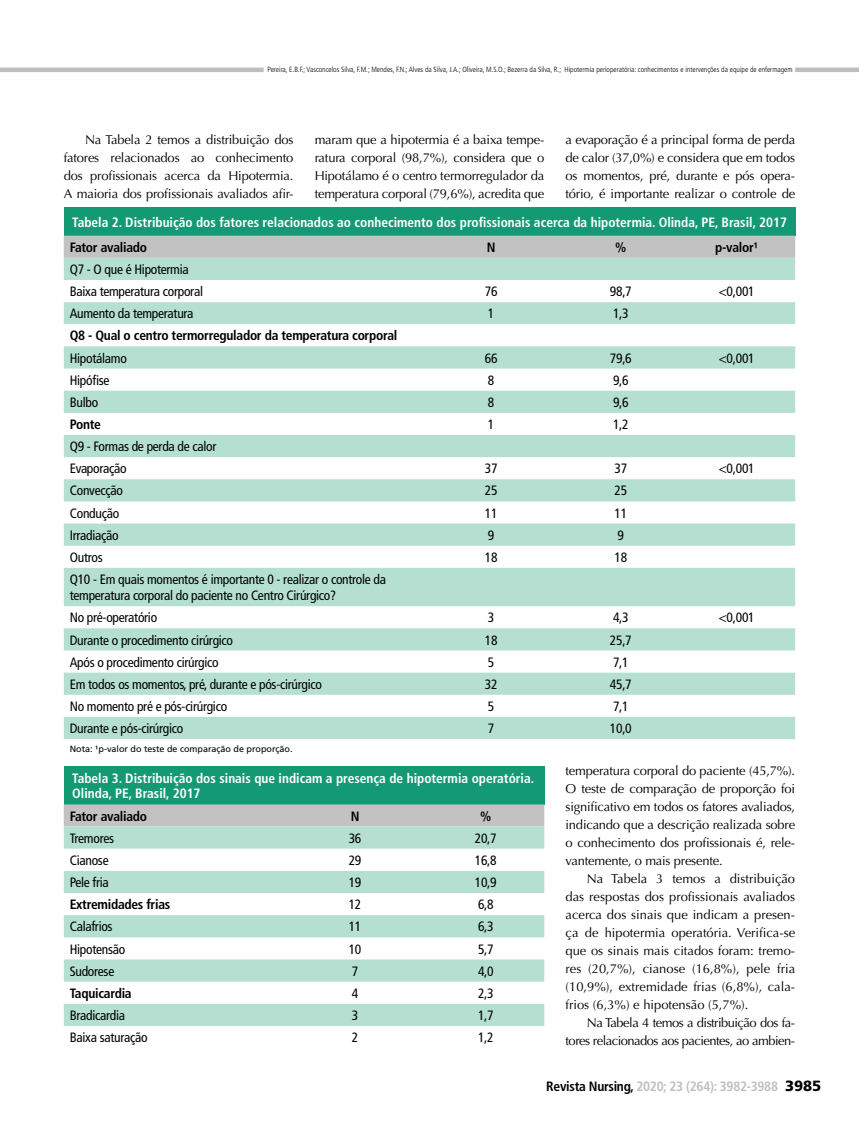
<style>
.page{position:relative;width:859px;height:1132px;background:#fff}
.page>*{position:absolute;margin:0;border:0;box-sizing:border-box;transform-origin:0 0}
.t1{font:condensed 13.5px/22.2px "Frutiger LT Std";letter-spacing:-.02em;color:#000}
.t2{font:700 condensed 13.5px/15px "Frutiger LT Std";color:#fff}
.t3{font:700 condensed 13.5px "Frutiger LT Std";letter-spacing:-.02em;color:#000}
.t4{font:700 condensed 13.5px "Frutiger LT Std";letter-spacing:-.02em;color:#bcbec0}
.t5{font:12.9px/18px "Optima LT Std";letter-spacing:-.015em;color:#000;text-align:justify}
.t6{font:12.9px/18px "Optima LT Std";letter-spacing:-.04em;color:#000;text-align:right}
.t7{font:9px "Frutiger LT Std";color:#000}
.t8{font:300 condensed 7.5px "Frutiger LT Std";color:#000}
.s1{color:#000}
.s2{font-weight:900;font-stretch:normal;font-size:14.85px;color:#000}
</style>
<div class="page">
<hr style="left:0;top:68px;width:264px;height:4px;background:#bcbec0">
<hr style="left:795px;top:68px;width:64px;height:4px;background:#bcbec0">
<div style="left:64px;top:207px;width:731px;height:29px;background:#139a74"></div>
<svg style="left:64px;top:235px;width:731px;height:23px;background:#bcc1c0"></svg>
<div style="left:64px;top:258px;width:731px;height:22px;background:#b4dfd1"></div>
<svg style="left:64px;top:302px;width:731px;height:437px"></svg>
<svg style="left:64px;top:346px;width:731px;height:392px;fill:#b4dfd1"></svg>
<div style="left:64px;top:766px;width:480px;height:38px;background:#139a74"></div>
<svg style="left:64px;top:804px;width:480px;height:44px;background:#b9cfc8"></svg>
<svg style="left:64px;top:848px;width:480px;height:178px"></svg>
<svg style="left:64px;top:914px;width:480px;height:111px;fill:#b4dfd1"></svg>
<p class="t8" style="left:267px;top:65px;width:527px">Pereira, E.B.F.; Vasconcelos Silva, F.M.; Mendes, F.N.; Alves da Silva, J.A.; Oliveira, M.S.O.; Bezerra da Silva, R.; Hipotermia perioperatória: conhecimentos e intervenções da equipe de enfermagem</p>
<p class="t5" style="left:64px;top:131px;width:231px;text-indent:21px">Na Tabela 2 temos a distribuição dos fatores relacionados ao conhecimento dos profissionais acerca da Hipotermia.<br>A maioria dos profissionais avaliados afir-</p>
<p class="t5" style="left:315px;top:131px;width:231px">maram que a hipotermia é a baixa tempe&shy;ratura corporal (98,7%), considera que o Hipotálamo é o centro termorregulador da temperatura corporal (79,6%), acredita que</p>
<p class="t5" style="left:566px;top:131px;width:231px">a evaporação é a principal forma de perda de calor (37,0%) e considera que em todos os momentos, pré, durante e pós opera&shy;tório, é importante realizar o controle de</p>
<p class="t2" style="left:72px;top:215px;width:716px">Tabela 2. Distribuição dos fatores relacionados ao conhecimento dos profissionais acerca da hipotermia. Olinda, PE, Brasil, 2017</p>
<p class="t3" style="left:70px;top:239px;width:79px">Fator avaliado</p>
<p class="t3" style="left:487px;top:239px;width:10px">N</p>
<p class="t3" style="left:615px;top:239px;width:13px">%</p>
<p class="t3" style="left:715px;top:239px;width:44px">p-valor¹</p>
<p class="t1" style="left:70px;top:258px;width:135px">Q7 - O que é Hipotermia<br>Baixa temperatura corporal</p>
<p class="t1" style="left:485px;top:280px;width:14px">76</p>
<p class="t1" style="left:610px;top:280px;width:23px">98,7</p>
<p class="t1" style="left:719px;top:280px;width:37px">&lt;0,001</p>
<p class="t1" style="left:70px;top:302px;width:125px">Aumento da temperatura</p>
<p class="t1" style="left:488px;top:302px;width:8px">1</p>
<p class="t1" style="left:613px;top:302px;width:17px">1,3</p>
<p class="t3" style="left:70px;top:327px;width:329px">Q8 - Qual o centro termorregulador da temperatura corporal</p>
<p class="t1" style="left:70px;top:347px;width:59px">Hipotálamo</p>
<p class="t1" style="left:485px;top:347px;width:14px">66</p>
<p class="t1" style="left:610px;top:347px;width:23px">79,6</p>
<p class="t1" style="left:719px;top:347px;width:37px">&lt;0,001</p>
<p class="t1" style="left:70px;top:369px;width:41px">Hipófise</p>
<p class="t1" style="left:488px;top:369px;width:8px">8</p>
<p class="t1" style="left:613px;top:369px;width:17px">9,6</p>
<p class="t1" style="left:70px;top:391px;width:30px">Bulbo</p>
<p class="t1" style="left:488px;top:391px;width:8px">8</p>
<p class="t1" style="left:613px;top:391px;width:17px">9,6</p>
<p class="t3" style="left:70px;top:416px;width:33px">Ponte</p>
<p class="t1" style="left:488px;top:413px;width:8px">1</p>
<p class="t1" style="left:613px;top:413px;width:17px">1,2</p>
<p class="t1" style="left:70px;top:435px;width:148px">Q9 - Formas de perda de calor<br>Evaporação</p>
<p class="t1" style="left:485px;top:457px;width:14px">37</p>
<p class="t1" style="left:614px;top:457px;width:14px">37</p>
<p class="t1" style="left:719px;top:457px;width:37px">&lt;0,001</p>
<p class="t1" style="left:70px;top:479px;width:55px">Convecção</p>
<p class="t1" style="left:485px;top:479px;width:14px">25</p>
<p class="t1" style="left:614px;top:479px;width:14px">25</p>
<p class="t1" style="left:70px;top:501px;width:51px">Condução</p>
<p class="t1" style="left:485px;top:501px;width:14px">11</p>
<p class="t1" style="left:614px;top:501px;width:14px">11</p>
<p class="t1" style="left:70px;top:524px;width:50px">Irradiação</p>
<p class="t1" style="left:488px;top:524px;width:8px">9</p>
<p class="t1" style="left:618px;top:524px;width:8px">9</p>
<p class="t1" style="left:70px;top:546px;width:34px">Outros</p>
<p class="t1" style="left:485px;top:546px;width:14px">18</p>
<p class="t1" style="left:614px;top:546px;width:14px">18</p>
<p class="t1" style="left:70px;top:571px;width:318px;line-height:16.2px">Q10 - Em quais momentos é importante 0 - realizar o controle da temperatura corporal do paciente no Centro Cirúrgico?</p>
<p class="t1" style="left:70px;top:606px;width:89px">No pré-operatório</p>
<p class="t1" style="left:488px;top:606px;width:8px">3</p>
<p class="t1" style="left:613px;top:606px;width:17px">4,3</p>
<p class="t1" style="left:719px;top:606px;width:37px">&lt;0,001</p>
<p class="t1" style="left:70px;top:628px;width:165px">Durante o procedimento cirúrgico</p>
<p class="t1" style="left:485px;top:628px;width:14px">18</p>
<p class="t1" style="left:610px;top:628px;width:23px">25,7</p>
<p class="t1" style="left:70px;top:650px;width:150px">Após o procedimento cirúrgico</p>
<p class="t1" style="left:488px;top:650px;width:8px">5</p>
<p class="t1" style="left:613px;top:650px;width:17px">7,1</p>
<p class="t1" style="left:70px;top:673px;width:254px">Em todos os momentos, pré, durante e pós-cirúrgico</p>
<p class="t1" style="left:485px;top:673px;width:14px">32</p>
<p class="t1" style="left:610px;top:673px;width:23px">45,7</p>
<p class="t1" style="left:70px;top:695px;width:159px">No momento pré e pós-cirúrgico</p>
<p class="t1" style="left:488px;top:695px;width:8px">5</p>
<p class="t1" style="left:613px;top:695px;width:17px">7,1</p>
<p class="t1" style="left:70px;top:717px;width:115px">Durante e pós-cirúrgico</p>
<p class="t1" style="left:488px;top:717px;width:8px">7</p>
<p class="t1" style="left:610px;top:717px;width:23px">10,0</p>
<p class="t7" style="left:70px;top:743px;width:224px">Nota: ¹p-valor do teste de comparação de proporção.</p>
<p class="t2" style="left:72px;top:770px;width:463px">Tabela 3. Distribuição dos sinais que indicam a presença de hipotermia operatória.<br>Olinda, PE, Brasil, 2017</p>
<p class="t3" style="left:70px;top:807px;width:79px">Fator avaliado</p>
<p class="t3" style="left:351px;top:807px;width:10px">N</p>
<p class="t3" style="left:480px;top:807px;width:13px">%</p>
<p class="t1" style="left:70px;top:826px;width:46px">Tremores</p>
<p class="t1" style="left:349px;top:826px;width:14px">36</p>
<p class="t1" style="left:475px;top:826px;width:23px">20,7</p>
<p class="t1" style="left:70px;top:848px;width:40px">Cianose</p>
<p class="t1" style="left:349px;top:848px;width:14px">29</p>
<p class="t1" style="left:475px;top:848px;width:23px">16,8</p>
<p class="t1" style="left:70px;top:871px;width:41px">Pele fria</p>
<p class="t1" style="left:349px;top:871px;width:14px">19</p>
<p class="t1" style="left:475px;top:871px;width:23px">10,9</p>
<p class="t3" style="left:70px;top:896px;width:102px">Extremidades frias</p>
<p class="t1" style="left:349px;top:893px;width:14px">12</p>
<p class="t1" style="left:478px;top:893px;width:17px">6,8</p>
<p class="t1" style="left:70px;top:915px;width:44px">Calafrios</p>
<p class="t1" style="left:349px;top:915px;width:14px">11</p>
<p class="t1" style="left:478px;top:915px;width:17px">6,3</p>
<p class="t1" style="left:70px;top:937px;width:57px">Hipotensão</p>
<p class="t1" style="left:349px;top:937px;width:14px">10</p>
<p class="t1" style="left:478px;top:937px;width:17px">5,7</p>
<p class="t1" style="left:70px;top:959px;width:46px">Sudorese</p>
<p class="t1" style="left:352px;top:959px;width:8px">7</p>
<p class="t1" style="left:478px;top:959px;width:17px">4,0</p>
<p class="t3" style="left:70px;top:984px;width:63px">Taquicardia</p>
<p class="t1" style="left:352px;top:981px;width:8px">4</p>
<p class="t1" style="left:478px;top:981px;width:17px">2,3</p>
<p class="t1" style="left:70px;top:1003px;width:57px">Bradicardia</p>
<p class="t1" style="left:352px;top:1003px;width:8px">3</p>
<p class="t1" style="left:478px;top:1003px;width:17px">1,7</p>
<p class="t1" style="left:70px;top:1026px;width:79px">Baixa saturação</p>
<p class="t1" style="left:352px;top:1026px;width:8px">2</p>
<p class="t1" style="left:478px;top:1026px;width:17px">1,2</p>
<p class="t5" style="left:566px;top:761px;width:231px">temperatura corporal do paciente (45,7%).<br>O teste de comparação de proporção foi significativo em todos os fatores avaliados, indicando que a descrição realizada sobre o conhecimento dos profissionais é, rele&shy;vantemente, o mais presente.</p>
<p class="t5" style="left:566px;top:869px;width:231px;text-indent:21px">Na Tabela 3 temos a distribuição das respostas dos profissionais avaliados acerca dos sinais que indicam a presen&shy;ça de hipotermia operatória. Verifica-se que os sinais mais citados foram: tremo&shy;res (20,7%), cianose (16,8%), pele fria (10,9%), extremidade frias (6,8%), cala&shy;frios (6,3%) e hipotensão (5,7%).</p>
<p class="t6" style="left:566px;top:1013px;width:231px">Na Tabela 4 temos a distribuição dos fa&shy;tores relacionados aos pacientes, ao ambien-</p>
<p class="t4" style="left:546px;top:1077px;width:276px"><span class="s1">Revista Nursing,</span> 2020; 23 (264): 3982-3988 <span class="s2">3985</span></p>
</div>
